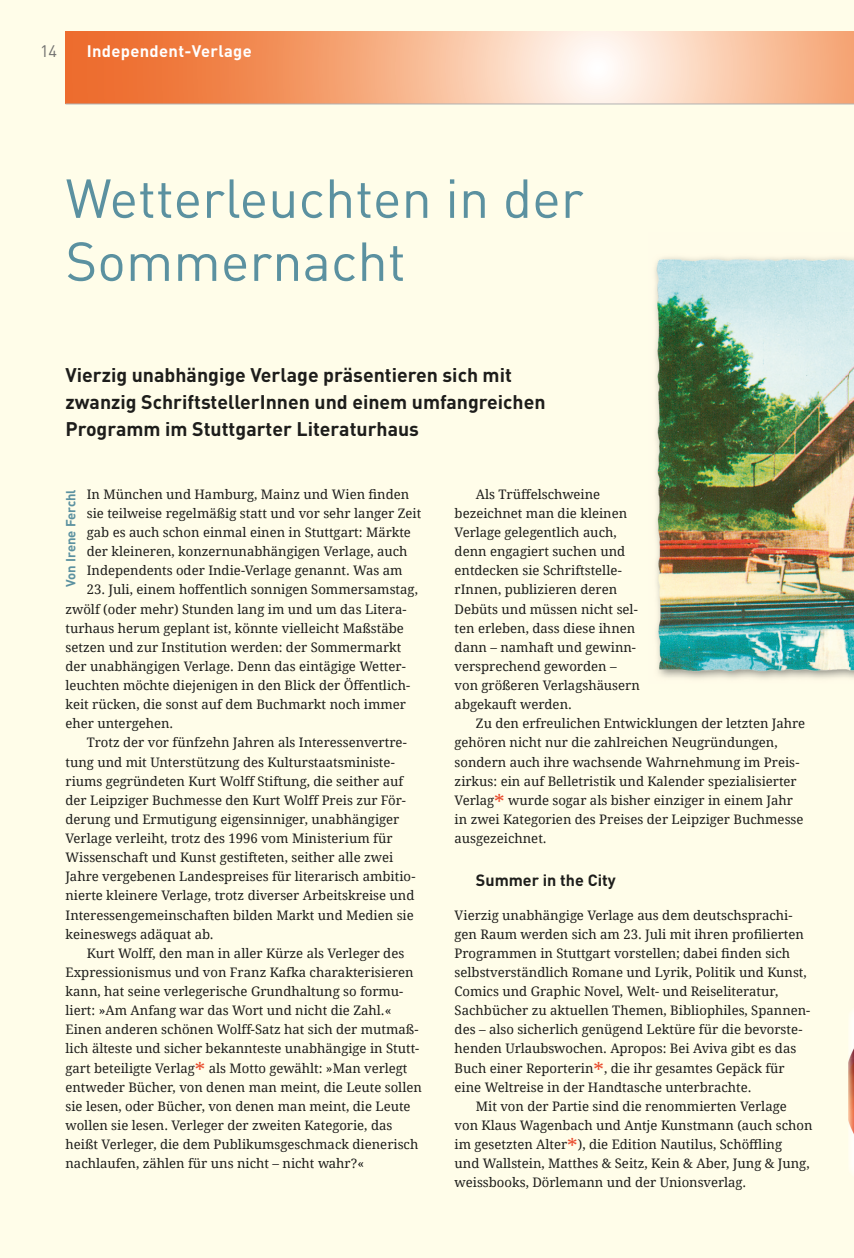
<style>
.page{position:relative;width:854px;height:1258px;background:#fff}
.page>*{position:absolute;margin:0;border:0;box-sizing:border-box;transform-origin:0 0}
.t1{font:54px/63px "DINOT";color:#5b91a0}
.t2{font:700 19.5px/27px "DINOT";color:#1d1d1b}
.t3{font:700 16.5px "DINOT";letter-spacing:.02em;color:#fff}
.t4{font:16.5px "DINOT";color:#70706f}
.t5{font:700 16.2px "DINOT";color:#1d1d1b}
.t6{font:13.2px/19px "Droid Serif 2";color:#1d1d1b}
.t7{font:13.2px/19px "Droid Serif";color:#1d1d1b}
.t8{font:700 13.2px "DINOT";color:#5b91a0}
.s1{font-size:21px;color:#e94a2b}
.s2{font-family:"Droid Serif 2"}
.s3{font-family:"Droid Serif 2";font-size:21px;color:#e94a2b}
</style>
<div class="page">
<div style="left:848px;top:0;width:6px;height:1258px;background:#fffde9"></div>
<img style="left:848px;top:1012px;width:6px;height:161px">
<div style="left:0;top:0;width:848px;height:1258px;background:#fffde9"></div>
<svg style="left:66px;top:32px;width:788px;height:72px;background:#f6b38d"></svg>
<hr style="left:66px;top:104px;width:788px;height:1px;background:#b2b2b2">
<img style="left:655px;top:257px;width:199px;height:422px">
<p class="t4" style="left:40px;top:40px;width:19px">14</p>
<p class="t3" style="left:87px;top:40px;width:166px">Independent-Verlage</p>
<h1 class="t1" style="left:66px;top:165px;width:519px">Wetterleuchten in der<br>Sommernacht</h1>
<h2 class="t2" style="left:66px;top:360px;width:481px">Vierzig unabhängige Verlage präsentieren sich mit zwanzig SchriftstellerInnen und einem umfangreichen<br>Programm im Stuttgarter Literaturhaus</h2>
<p class="t7" style="left:87px;top:485px;width:324px">In München und Hamburg, Mainz und Wien finden</p>
<p class="t6" style="left:87px;top:504px;width:336px">sie teilweise regelmäßig statt und vor sehr langer Zeit gab es auch schon einmal einen in Stuttgart: Märkte der kleineren, konzernunabhängigen Verlage, auch Independents oder Indie-Verlage genannt. Was am</p>
<p class="t6" style="left:66px;top:580px;width:354px;text-indent:21px">23. Juli, einem hoffentlich sonnigen Sommersamstag, zwölf (oder mehr) Stunden lang im und um das Litera&shy;turhaus herum geplant ist, könnte vielleicht Maßstäbe setzen und zur Institution werden: der Sommermarkt der unabhängigen Verlage. Denn das eintägige Wetter&shy;leuchten möchte diejenigen in den Blick der Öffentlich&shy;keit rücken, die sonst auf dem Buchmarkt noch immer eher untergehen.</p>
<p class="t6" style="left:66px;top:733px;width:352px;text-indent:21px">Trotz der vor fünfzehn Jahren als Interessenvertre&shy;tung und mit Unterstützung des Kulturstaatsministe&shy;riums gegründeten Kurt Wolff Stiftung, die seither auf der Leipziger Buchmesse den Kurt Wolff Preis zur För&shy;derung und Ermutigung eigensinniger, unabhängiger Verlage verleiht, trotz des 1996 vom Ministerium für Wissenschaft und Kunst gestifteten, seither alle zwei Jahre vergebenen Landespreises für literarisch ambitio&shy;nierte kleinere Verlage, trotz diverser Arbeitskreise und Interessengemeinschaften bilden Markt und Medien sie keineswegs adäquat ab.</p>
<p class="t6" style="left:66px;top:943px;width:358px;text-indent:21px">Kurt Wolff, den man in aller Kürze als Verleger des Expressionismus und von Franz Kafka charakterisieren kann, hat seine verlegerische Grundhaltung so formu&shy;liert: »Am Anfang war das Wort und nicht die Zahl.« Einen anderen schönen Wolff-Satz hat sich der mutmaß&shy;lich älteste und sicher bekannteste unabhängige in Stutt&shy;gart beteiligte Verlag<span class="s1">*</span> als Motto gewählt: »Man verlegt entweder Bücher, von denen man meint, die Leute sollen sie lesen, oder Bücher, von denen man meint, die Leute wollen sie lesen. Verleger der zweiten Kategorie, das heißt Verleger, die dem Publikumsgeschmack dienerisch nachlaufen, zählen für uns nicht – nicht wahr?«</p>
<p class="t8" style="left:62px;top:587px;width:99px;rotate:-90deg">Von Irene Ferchl</p>
<p class="t6" style="left:455px;top:485px;width:187px;text-indent:21px">Als Trüffelschweine bezeichnet man die kleinen<br>Verlage gelegentlich auch, denn engagiert suchen und entdecken sie Schriftstelle&shy;rInnen, publizieren deren<br>Debüts und müssen nicht sel&shy;ten erleben, dass diese ihnen dann – namhaft und gewinn&shy;versprechend geworden – von größeren Verlagshäusern abgekauft werden.</p>
<p class="t6" style="left:455px;top:714px;width:352px;text-indent:21px">Zu den erfreulichen Entwicklungen der letzten Jahre gehören nicht nur die zahlreichen Neugründungen, sondern auch ihre wachsende Wahrnehmung im Preis&shy;zirkus: ein auf Belletristik und Kalender spezialisierter Verlag<span class="s1">*</span> wurde sogar als bisher einziger in einem Jahr in zwei Kategorien des Preises der Leipziger Buchmesse ausgezeichnet.</p>
<p class="t5" style="left:476px;top:869px;width:141px">Summer in the City</p>
<p class="t6" style="left:455px;top:905px;width:339px">Vierzig unabhängige Verlage aus dem deutschsprachi-</p>
<p class="t7" style="left:455px;top:924px;width:351px">gen Raum werden sich am 23. Juli mit ihren profilierten<br>Programmen in Stuttgart vorstellen; dabei finden sich</p>
<p class="t6" style="left:455px;top:963px;width:354px">selbstverständlich Romane und Lyrik, Politik und Kunst,</p>
<p class="t6" style="left:455px;top:982px;width:325px">Comics und Graphic Novel, Welt- und Reiseliteratur,</p>
<p class="t6" style="left:455px;top:1001px;width:357px">Sachbücher zu aktuellen Themen, Bibliophiles, Spannen-</p>
<p class="t6" style="left:455px;top:1020px;width:349px">des – also sicherlich genügend Lektüre für die bevorste-</p>
<p class="t6" style="left:455px;top:1039px;width:343px">henden Urlaubswochen. Apropos: Bei Aviva gibt es das</p>
<p class="t6" style="left:455px;top:1058px;width:332px">Buch einer Reporterin<span class="s1">*</span>, die ihr gesamtes Gepäck für</p>
<p class="t6" style="left:455px;top:1077px;width:298px">eine Weltreise in der Handtasche unterbrachte.</p>
<p class="t6" style="left:476px;top:1097px;width:312px">Mit von der Partie sind die renommierten Verlage</p>
<p class="t6" style="left:455px;top:1116px;width:359px">von Klaus Wagenbach und Antje Kunstmann (auch schon</p>
<p class="t7" style="left:455px;top:1135px;width:329px"><span class="s2">im gesetzten Alter</span><span class="s3">*</span>), die Edition Nautilus, Schöffling</p>
<p class="t6" style="left:455px;top:1154px;width:356px">und Wallstein, Matthes &amp; Seitz, Kein &amp; Aber, Jung &amp; Jung, weissbooks, Dörlemann und der Unionsverlag.</p>
</div>
